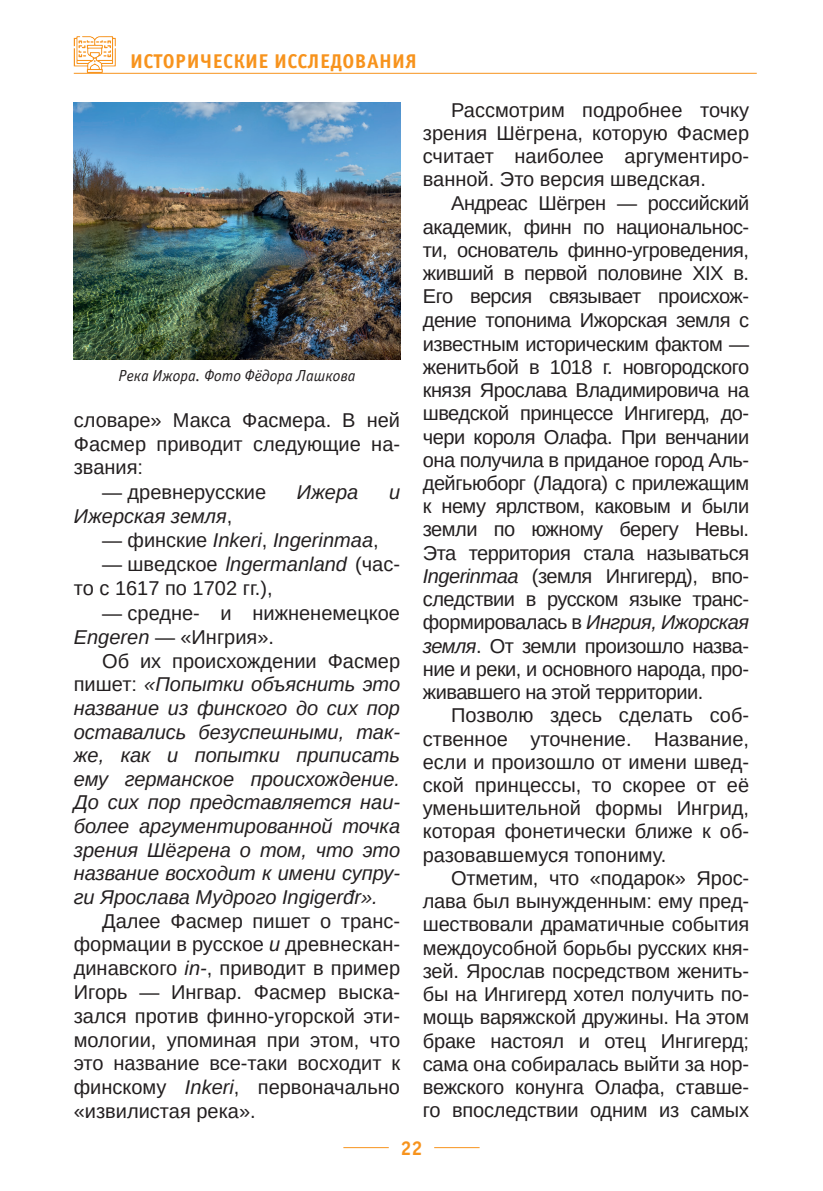
<style>
.page{position:relative;width:823px;height:1191px;background:#fff}
.page>*{position:absolute;margin:0;border:0;box-sizing:border-box;transform-origin:0 0}
.Основной_текст{font:20px/23.2px "Arimo";color:#231f20;text-align:justify}
.Основной_текст-2{font:italic 20px/23.6px "Arimo";color:#231f20;text-align:justify}
.t1{font:700 20px "Officina Sans C";letter-spacing:.02em;color:#f7931d}
.Рисунок{font:italic 16px "Officina Sans C";color:#231f20}
.s1{font-style:normal}
.s2{font-style:italic}
</style>
<div class="page">
<svg style="left:74px;top:36px;width:42px;height:37px"></svg>
<hr style="left:434px;top:1147px;width:45px;height:1px;background:#f7931d">
<hr style="left:343px;top:1147px;width:45px;height:1px;background:#f7931d">
<hr style="left:74px;top:73px;width:682px;height:1px;background:#f7931d">
<img style="left:74px;top:102px;width:326px;height:257px">
<p class="t1" style="left:130px;top:50px;width:288px">ИСТОРИЧЕСКИЕ ИССЛЕДОВАНИЯ</p>
<p class="Рисунок" style="left:118px;top:366px;width:238px">Река Ижора. Фото Фёдора Лашкова</p>
<p class="Основной_текст" style="left:74px;top:408px;width:327px">словаре» Макса Фасмера. В ней Фасмер приводит следующие на&shy;звания:</p>
<p class="Основной_текст" style="left:102px;top:480px;width:165px">— древнерусские</p>
<p class="Основной_текст-2" style="left:296px;top:480px;width:63px">Ижера</p>
<p class="Основной_текст-2" style="left:389px;top:480px;width:13px">и</p>
<p class="Основной_текст-2" style="left:74px;top:503px;width:160px">Ижерская земля<span class="s1">,</span></p>
<p class="Основной_текст-2" style="left:102px;top:528px;width:278px"><span class="s1">— финские</span> Inkeri<span class="s1">,</span> Ingerinmaa<span class="s1">,</span></p>
<p class="Основной_текст" style="left:74px;top:553px;width:327px;text-indent:28px">— шведское <span class="s2">lngermanland</span> (час&shy;то с 1617 по 1702 гг.),</p>
<p class="Основной_текст" style="left:74px;top:600px;width:327px;line-height:24.4px;text-indent:28px">— средне- и нижненемецкое<br><span class="s2">Еngеrеn</span> — «Ингрия».</p>
<p class="Основной_текст-2" style="left:74px;top:648px;width:327px;text-indent:28px"><span class="s1">Об их происхождении Фасмер пишет:</span> «Попытки объяснить это название из финского до сих пор оставались безуспешными, так&shy;же, как и попытки приписать ему германское происхождение.<br>До сих пор представляется наи&shy;более аргументированной точка зрения Шёгрена о том, что это название восходит к имени супру&shy;ги Ярослава Мудрого Ingigerđr».</p>
<p class="Основной_текст" style="left:74px;top:909px;width:328px;line-height:23.8px;text-indent:28px">Далее Фасмер пишет о транс&shy;формации в русское <span class="s2">и</span> древнескан&shy;динавского <span class="s2">in-</span>, приводит в пример Игорь — Ингвар. Фасмер выска&shy;зался против финно-угорской эти&shy;мологии, упоминая при этом, что это название все-таки восходит к финскому <span class="s2">Inkeri</span>, первоначально «извилистая река».</p>
<p class="Основной_текст" style="left:422px;top:98px;width:327px;text-indent:28px">Рассмотрим подробнее точку зрения Шёгрена, которую Фасмер считает наиболее аргументиро&shy;ванной. Это версия шведская.</p>
<p class="Основной_текст" style="left:422px;top:192px;width:328px;text-indent:28px">Андреас Шёгрен — российский академик, финн по национальнос&shy;ти, основатель финно-угроведения, живший в первой половине XIX в.<br>Его версия связывает происхож&shy;дение топонима Ижорская земля с известным историческим фактом — женитьбой в 1018 г. новгородского князя Ярослава Владимировича на шведской принцессе Ингигерд, до&shy;чери короля Олафа. При венчании она получила в приданое город Аль&shy;дейгьюборг (Ладога) с прилежащим к нему ярлством, каковым и были земли по южному берегу Невы.<br>Эта территория стала называться <span class="s2">Ingerinmaa</span> (земля Ингигерд), впо&shy;следствии в русском языке транс&shy;формировалась в <span class="s2">Ингрия, Ижорская земля</span>. От земли произошло назва&shy;ние и реки, и основного народа, про&shy;живавшего на этой территории.</p>
<p class="Основной_текст" style="left:422px;top:704px;width:327px;text-indent:28px">Позволю здесь сделать соб&shy;ственное уточнение. Название, если и произошло от имени швед&shy;ской принцессы, то скорее от её уменьшительной формы Ингрид, которая фонетически ближе к об&shy;разовавшемуся топониму.</p>
<p class="Основной_текст" style="left:422px;top:866px;width:327px;text-indent:28px">Отметим, что «подарок» Ярос&shy;лава был вынужденным: ему пред&shy;шествовали драматичные события междоусобной борьбы русских кня&shy;зей. Ярослав посредством женить&shy;бы на Ингигерд хотел получить по&shy;мощь варяжской дружины. На этом браке настоял и отец Ингигерд; сама она собиралась выйти за нор&shy;вежского конунга Олафа, ставше&shy;го впоследствии одним из самых</p>
<p class="t1" style="left:400px;top:1137px;width:24px">22</p>
</div>
